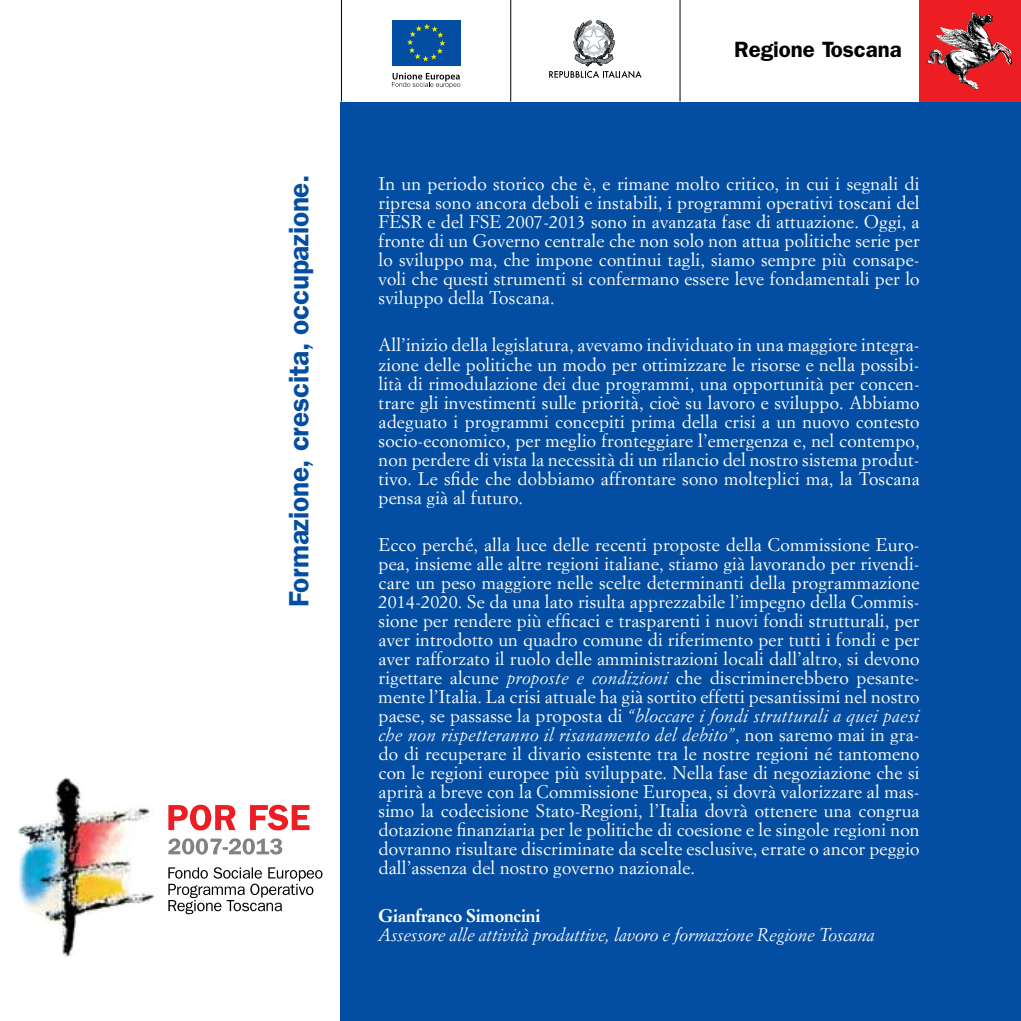
<style>
.page{position:relative;width:1021px;height:1021px;background:#fff}
.page>*{position:absolute;margin:0;border:0;box-sizing:border-box;transform-origin:0 0}
.t1{font:600 28px "Franklin Gothic";letter-spacing:-.01em;color:#034ea2}
.t2{font:600 22.2px "Franklin Gothic";color:#000}
.t3{font:18px/19px "Simoncini Garamond";letter-spacing:.01em;color:#fff;text-align:justify}
.t4{font:italic 18px "Simoncini Garamond";letter-spacing:-.01em;color:#fff}
.t5{font:700 18px "Simoncini Garamond";letter-spacing:-.01em;color:#fff}
.s1{font-style:italic}
</style>
<div class="page">
<img style="left:17px;top:778px;width:137px;height:178px">
<svg style="left:168px;top:804px;width:141px;height:26px"></svg>
<svg style="left:168px;top:838px;width:114px;height:16px"></svg>
<svg style="left:168px;top:867px;width:154px;height:47px"></svg>
<div style="left:341px;top:0;width:679px;height:1020px;background:#034ea2"></div>
<div style="left:0;top:0;width:1020px;height:102px;background:#fff"></div>
<div style="left:919px;top:0;width:101px;height:102px;background:#ed1d24"></div>
<img style="left:926px;top:11px;width:87px;height:79px">
<hr style="left:341px;top:0;width:1px;height:102px;background:#000">
<hr style="left:510px;top:0;width:1px;height:102px;background:#000">
<hr style="left:679px;top:0;width:1px;height:102px;background:#000">
<svg style="left:549px;top:20px;width:92px;height:58px"></svg>
<div style="left:392px;top:20px;width:68px;height:46px;background:#034ea2"></div>
<svg style="left:407px;top:24px;width:38px;height:38px"></svg>
<svg style="left:392px;top:73px;width:68px;height:15px"></svg>
<h1 class="t1" style="left:282px;top:607px;width:434px;rotate:-90deg">Formazione, crescita, occupazione.</h1>
<p class="t2" style="left:734px;top:36px;width:169px">Regione Toscana</p>
<p class="t3" style="left:378px;top:174px;width:542px">In un periodo storico che è, e rimane molto critico, in cui i segnali di ripresa sono ancora deboli e instabili, i programmi operativi toscani del FESR e del FSE 2007-2013 sono in avanzata fase di attuazione. Oggi, a fronte di un Governo centrale che non solo non attua politiche serie per lo sviluppo ma, che impone continui tagli, siamo sempre più consape&shy;voli che questi strumenti si confermano essere leve fondamentali per lo sviluppo della Toscana.</p>
<p class="t3" style="left:378px;top:335px;width:542px">All’inizio della legislatura, avevamo individuato in una maggiore integra&shy;zione delle politiche un modo per ottimizzare le risorse e nella possibi&shy;lità di rimodulazione dei due programmi, una opportunità per concen&shy;trare gli investimenti sulle priorità, cioè su lavoro e sviluppo. Abbiamo adeguato i programmi concepiti prima della crisi a un nuovo contesto socio-economico, per meglio fronteggiare l’emergenza e, nel contempo, non perdere di vista la necessità di un rilancio del nostro sistema produt&shy;tivo. Le sfide che dobbiamo affrontare sono molteplici ma, la Toscana pensa già al futuro.</p>
<p class="t3" style="left:378px;top:535px;width:542px">Ecco perché, alla luce delle recenti proposte della Commissione Euro&shy;pea, insieme alle altre regioni italiane, stiamo già lavorando per rivendi&shy;care un peso maggiore nelle scelte determinanti della programmazione 2014-2020. Se da una lato risulta apprezzabile l’impegno della Commis&shy;sione per rendere più efficaci e trasparenti i nuovi fondi strutturali, per aver introdotto un quadro comune di riferimento per tutti i fondi e per aver rafforzato il ruolo delle amministrazioni locali dall’altro, si devono rigettare alcune <span class="s1">proposte e condizioni</span> che discriminerebbero pesante&shy;mente l’Italia. La crisi attuale ha già sortito effetti pesantissimi nel nostro paese, se passasse la proposta di <span class="s1">“bloccare i fondi strutturali a quei paesi che non rispetteranno il risanamento del debito”</span>, non saremo mai in gra&shy;do di recuperare il divario esistente tra le nostre regioni né tantomeno con le regioni europee più sviluppate. Nella fase di negoziazione che si aprirà a breve con la Commissione Europea, si dovrà valorizzare al mas&shy;simo la codecisione Stato-Regioni, l’Italia dovrà ottenere una congrua dotazione finanziaria per le politiche di coesione e le singole regioni non dovranno risultare discriminate da scelte esclusive, errate o ancor peggio dall’assenza del nostro governo nazionale.</p>
<p class="t5" style="left:378px;top:904px;width:163px">Gianfranco Simoncini</p>
<p class="t4" style="left:378px;top:923px;width:498px">Assessore alle attività produttive, lavoro e formazione Regione Toscana</p>
</div>
